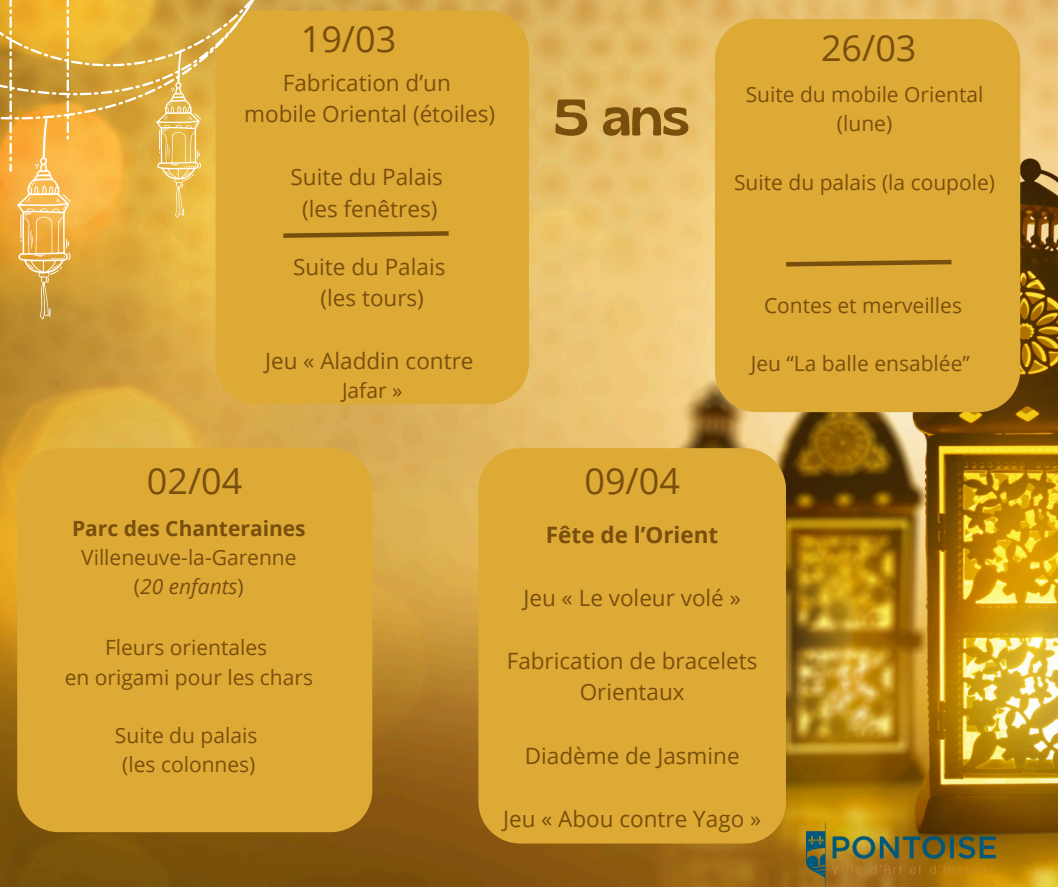
<style>
.page{position:relative;width:1058px;height:887px;background:#fff}
.page>*{position:absolute;margin:0;border:0;box-sizing:border-box;transform-origin:0 0}
.t1{font:51px "Gliker";color:#794f0d}
.t2{font:36px "Open Sans";color:#794f0d}
.t3{font:22.5px/31.5px "Open Sans";color:#794f0d;text-align:center}
.t4{font:700 22.5px "Open Sans";color:#794f0d}
.t5{font:21px/29.2px "Open Sans";color:#794f0d;text-align:center}
.t6{font:700 21px "Open Sans";color:#794f0d}
.t7{font:italic 21px "Open Sans";color:#794f0d}
.s1{font-style:normal}
</style>
<div class="page">
<img style="left:0;top:0;width:1058px;height:886px">
<svg style="left:17px;top:196px;width:59px;height:123px;background:#e1ae52"></svg>
<svg style="left:156px;top:196px;width:50px;height:22px"></svg>
<div style="left:17px;top:448px;width:355px;height:384px;background:#deaa36"></div>
<div style="left:216px;top:11px;width:313px;height:393px;background:#deaa36"></div>
<svg style="left:0;top:0;width:256px;height:196px;background:#e3af43"></svg>
<div style="left:715px;top:19px;width:305px;height:393px;background:#deaa36"></div>
<div style="left:478px;top:448px;width:308px;height:395px;background:#deaa36"></div>
<svg style="left:279px;top:229px;width:174px;height:11px;background:#b68625"></svg>
<svg style="left:781px;top:257px;width:175px;height:12px;background:#ba8927"></svg>
<img style="left:806px;top:822px;width:189px;height:64px">
<h2 class="t2" style="left:301px;top:14px;width:97px">19/03</h2>
<p class="t2" style="left:821px;top:22px;width:97px">26/03</p>
<p class="t3" style="left:283px;top:66px;width:169px">Fabrication d’un</p>
<p class="t3" style="left:244px;top:98px;width:252px">mobile Oriental (étoiles)</p>
<p class="t3" style="left:291px;top:161px;width:154px">Suite du Palais</p>
<p class="t3" style="left:302px;top:192px;width:137px">(les fenêtres)</p>
<p class="t3" style="left:293px;top:250px;width:154px">Suite du Palais</p>
<p class="t3" style="left:320px;top:282px;width:105px">(les tours)</p>
<p class="t3" style="left:265px;top:345px;width:210px">Jeu « Aladdin contre</p>
<p class="t5" style="left:342px;top:375px;width:62px">Jafar »</p>
<p class="t1" style="left:554px;top:86px;width:136px">5 ans</p>
<p class="t2" style="left:147px;top:456px;width:97px">02/04</p>
<p class="t2" style="left:584px;top:456px;width:97px">09/04</p>
<h1 class="t5" style="left:745px;top:79px;width:239px">Suite du mobile Oriental (lune)</h1>
<h2 class="t5" style="left:734px;top:167px;width:262px">Suite du palais (la coupole)</h2>
<p class="t5" style="left:764px;top:290px;width:199px">Contes et merveilles</p>
<p class="t5" style="left:750px;top:348px;width:220px">Jeu “La balle ensablée”</p>
<p class="t6" style="left:72px;top:513px;width:235px">Parc des Chanteraines</p>
<p class="t5" style="left:81px;top:542px;width:217px">Villeneuve-la-Garenne</p>
<p class="t7" style="left:134px;top:572px;width:111px"><span class="s1">(</span>20 enfants<span class="s1">)</span></p>
<h2 class="t5" style="left:105px;top:632px;width:164px">Fleurs orientales</h2>
<p class="t5" style="left:65px;top:661px;width:250px">en origami pour les chars</p>
<p class="t5" style="left:115px;top:720px;width:144px">Suite du palais</p>
<p class="t5" style="left:122px;top:749px;width:135px">(les colonnes)</p>
<p class="t4" style="left:546px;top:519px;width:174px">Fête de l’Orient</p>
<p class="t3" style="left:523px;top:581px;width:219px">Jeu « Le voleur volé »</p>
<p class="t3" style="left:506px;top:644px;width:252px">Fabrication de bracelets<br>Orientaux</p>
<p class="t3" style="left:524px;top:739px;width:216px">Diadème de Jasmine</p>
<h2 class="t3" style="left:503px;top:802px;width:260px">Jeu « Abou contre Yago »</h2>
</div>
